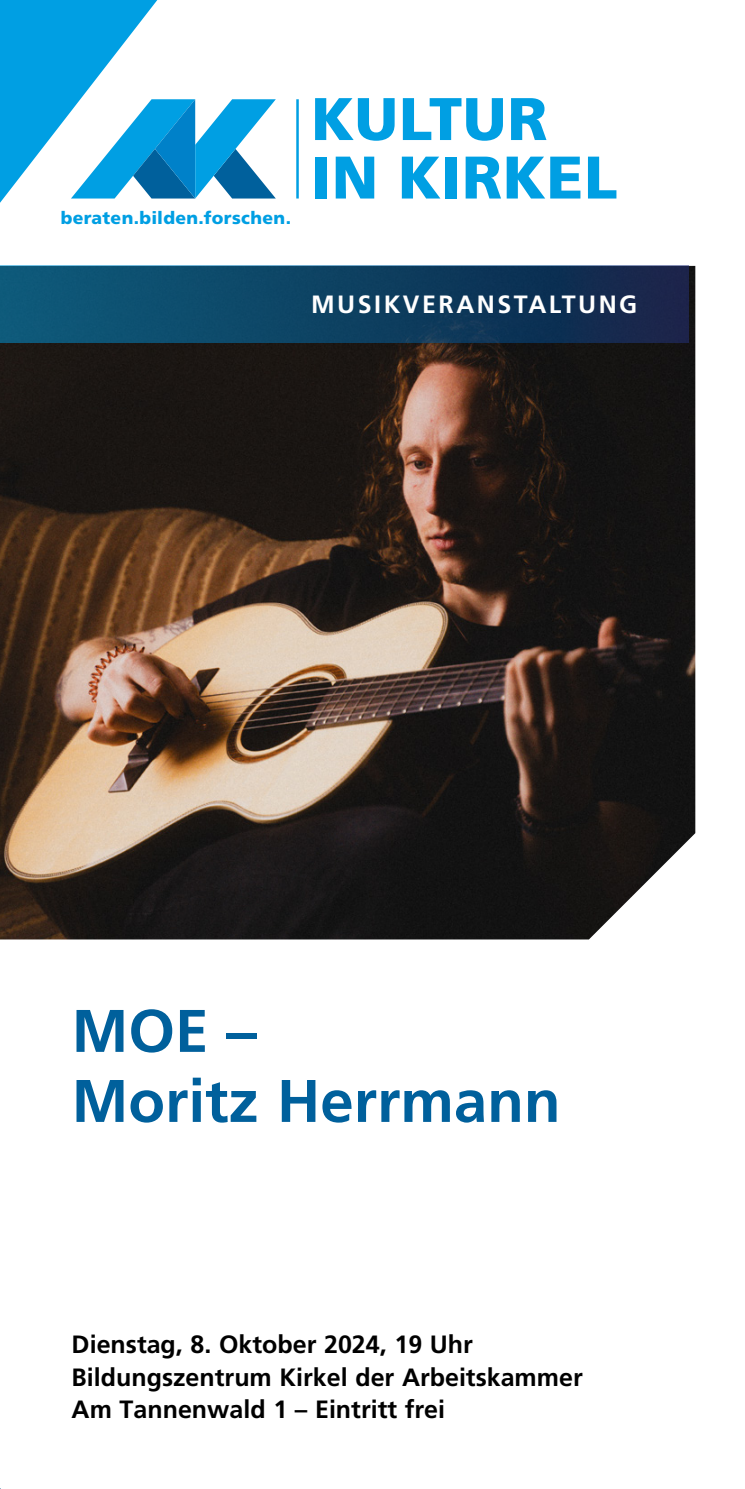
<style>
.page{position:relative;width:745px;height:1489px;background:#fff}
.page>*{position:absolute;margin:0;border:0;box-sizing:border-box;transform-origin:0 0}
.t1{font:700 60px/70px "Frutiger LT Pro";color:#00609c}
.AK_Head_Publikation_2-zeilig{font:900 60px "Frutiger LT Pro";letter-spacing:.01em;color:#009fe3}
.t2{font:700 25px "Frutiger LT Pro";color:#000}
._04_Innen_Vorspann{font:700 25px "Frutiger LT Pro";letter-spacing:.1em;color:#fff}
.t3{font:900 17.5px "Frutiger LT Pro";letter-spacing:.02em;color:#009fe3}
</style>
<div class="page">
<hr style="left:296px;top:99px;width:2px;height:99px;background:#009fe3">
<svg style="left:0;top:0;width:275px;height:203px"></svg>
<img style="left:0;top:266px;width:694px;height:673px">
<div style="left:0;top:266px;width:687px;height:76px;background:linear-gradient(to right,#0b5c7b,#132449)"></div>
<p class="t3" style="left:61px;top:208px;width:232px">beraten.bilden.forschen.</p>
<p class="AK_Head_Publikation_2-zeilig" style="left:311px;top:83px;width:238px">KULTUR</p>
<p class="AK_Head_Publikation_2-zeilig" style="left:311px;top:141px;width:307px">IN KIRKEL</p>
<p class="_04_Innen_Vorspann" style="left:311px;top:290px;width:327px">MUSIKVERANSTALTUNG</p>
<p class="t1" style="left:72px;top:996px;width:490px">MOE –<br>Moritz Herrmann</p>
<p class="t2" style="left:72px;top:1329px;width:402px">Dienstag, 8. Oktober 2024, 19 Uhr</p>
<p class="t2" style="left:72px;top:1361px;width:512px">Bildungszentrum Kirkel der Arbeitskammer</p>
<p class="t2" style="left:72px;top:1394px;width:375px">Am Tannenwald 1 – Eintritt frei</p>
</div>
